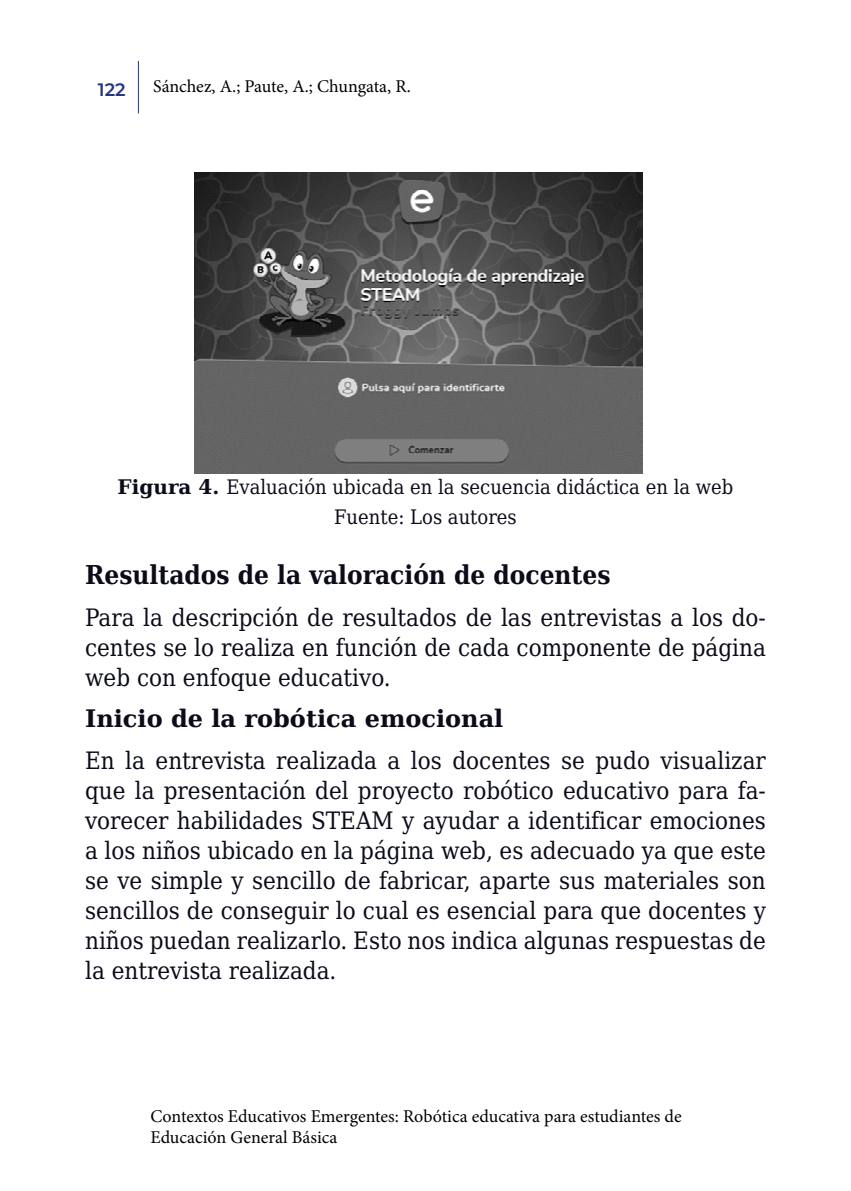
<style>
.page{position:relative;width:851px;height:1191px;background:#fff}
.page>*{position:absolute;margin:0;border:0;box-sizing:border-box;transform-origin:0 0}
.t1{font:700 26px "DejaVu Serif Condensed";color:#0a0c19}
.t2{font:24px/30px "DejaVu Serif Condensed";color:#0a0c19;text-align:justify}
.t3{font:700 24px "DejaVu Serif";color:#0a0c19}
.t4{font:20px/30px "DejaVu Serif Condensed";color:#0a0c19;text-align:center}
.t5{font:italic 18.6px "Times New Roman";color:#000}
.t6{font:18px/21.6px "Minion Pro";color:#000}
.t7{font:600 18px "Montserrat Alternates";color:#283583}
.t8{font:17.2px "Calibri";color:#000}
.s1{font-family:"DejaVu Serif";font-weight:700}
.s2{font-weight:700}
</style>
<div class="page">
<hr style="left:138px;top:61px;width:1px;height:52px;background:#283583">
<img style="left:195px;top:173px;width:447px;height:301px">
<p class="t7" style="left:98px;top:77px;width:29px">122</p>
<p class="t6" style="left:153px;top:76px;width:259px">Sánchez, A.; Paute, A.; Chungata, R.</p>
<p class="t4" style="left:118px;top:472px;width:617px"><span class="s1">Figura 4.</span> Evaluación ubicada en la secuencia didáctica en la web<br>Fuente: Los autores</p>
<p class="t1" style="left:85px;top:554px;width:527px">Resultados de la valoración de docentes</p>
<p class="t2" style="left:85px;top:601px;width:682px">Para la descripción de resultados de las entrevistas a los do&shy;centes se lo realiza en función de cada componente de página web con enfoque educativo.</p>
<p class="t3" style="left:85px;top:699px;width:420px">Inicio de la robótica emocional</p>
<p class="t2" style="left:85px;top:744px;width:682px">En la entrevista realizada a los docentes se pudo visualizar que la presentación del proyecto robótico educativo para fa&shy;vorecer habilidades STEAM y ayudar a identificar emociones a los niños ubicado en la página web, es adecuado ya que este se ve simple y sencillo de fabricar, aparte sus materiales son sencillos de conseguir lo cual es esencial para que docentes y niños puedan realizarlo. Esto nos indica algunas respuestas de la entrevista realizada.</p>
<p class="t5" style="left:342px;top:483px;width:155px"><span class="s2">Fuente:</span> Los autores</p>
<p class="t8" style="left:410px;top:606px;width:19px">11</p>
<p class="t6" style="left:150px;top:1105px;width:533px">Contextos Educativos Emergentes: Robótica educativa para estudiantes de<br>Educación General Básica</p>
</div>
